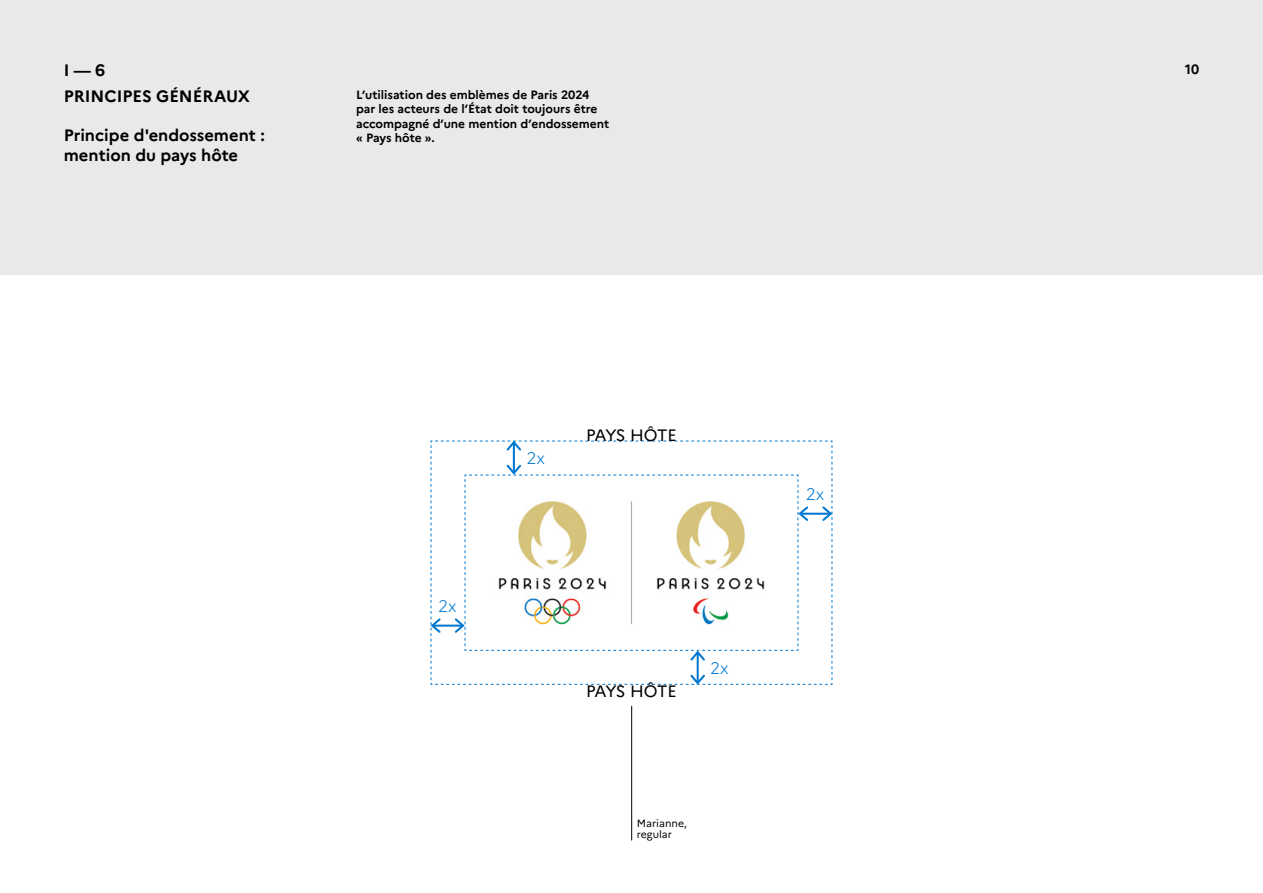
<style>
.page{position:relative;width:1263px;height:893px;background:#fff}
.page>*{position:absolute;margin:0;border:0;box-sizing:border-box;transform-origin:0 0}
.t1{font:300 16.65px "Marianne";color:#0078d1}
.t2{font:700 16.5px/19.8px "Marianne";color:#000}
.t3{font:16.5px "Marianne";letter-spacing:-.035em;color:#000}
.t4{font:700 13.5px "Marianne";color:#000}
.t5{font:700 12px/14.4px "Marianne";color:#000}
.t6{font:10.5px "Marianne";color:#000}
</style>
<div class="page">
<div style="left:0;top:0;width:1263px;height:275px;background:#e9e9e9"></div>
<svg style="left:430px;top:440px;width:403px;height:245px"></svg>
<hr style="left:631px;top:706px;width:1px;height:134px;background:#000">
<p class="t2" style="left:64px;top:60px;width:43px">I — 6</p>
<p class="t4" style="left:1185px;top:61px;width:16px">10</p>
<p class="t2" style="left:64px;top:86px;width:188px">PRINCIPES GÉNÉRAUX</p>
<p class="t2" style="left:64px;top:125px;width:203px">Principe d'endossement : mention du pays hôte</p>
<p class="t5" style="left:356px;top:87px;width:255px">L’utilisation des emblèmes de Paris 2024 par les acteurs de l’État doit toujours être accompagné d’une mention d’endossement « Pays hôte ».</p>
<p class="t1" style="left:438px;top:596px;width:20px">2x</p>
<p class="t1" style="left:526px;top:448px;width:20px">2x</p>
<p class="t3" style="left:586px;top:425px;width:92px">PAYS HÔTE</p>
<p class="t3" style="left:586px;top:681px;width:92px">PAYS HÔTE</p>
<p class="t1" style="left:710px;top:658px;width:20px">2x</p>
<p class="t6" style="left:637px;top:817px;width:51px">Marianne,</p>
<p class="t6" style="left:637px;top:828px;width:37px">regular</p>
<p class="t1" style="left:806px;top:484px;width:20px">2x</p>
</div>
